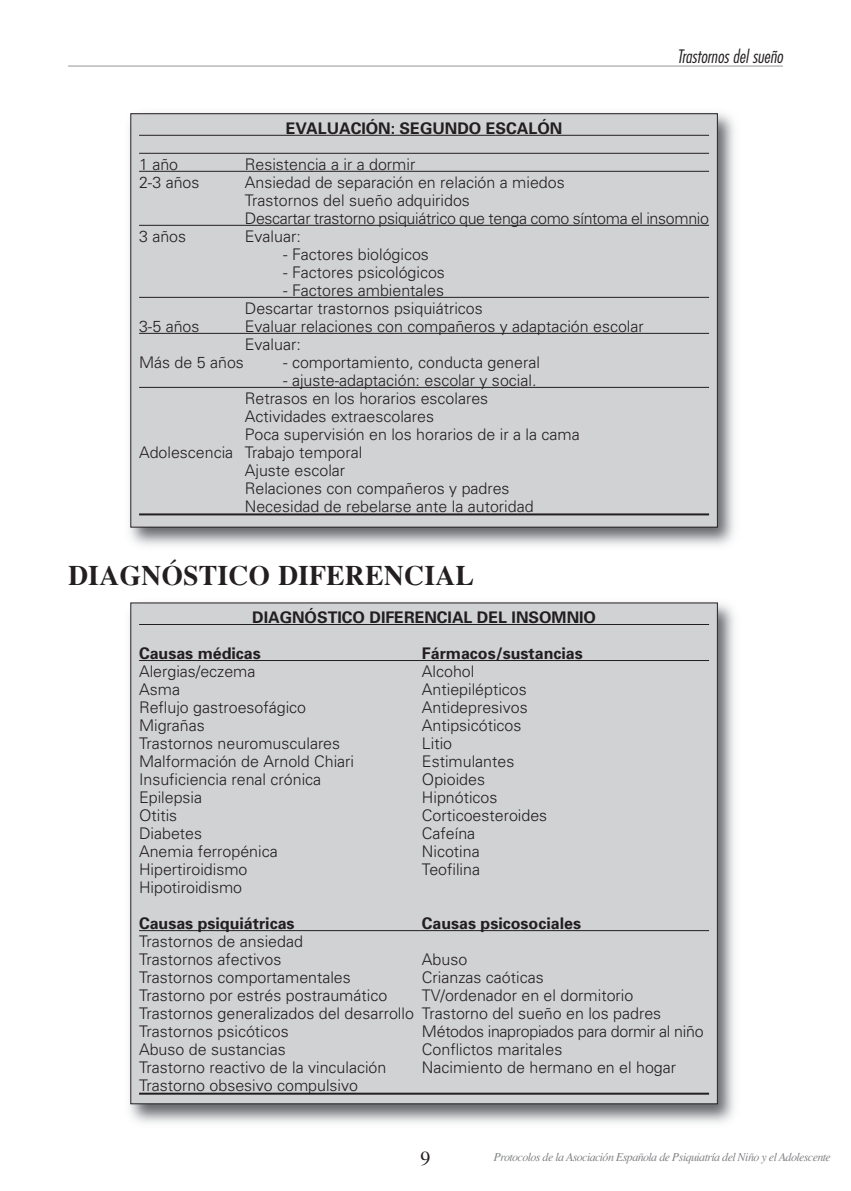
<style>
.page{position:relative;width:851px;height:1191px;background:#fff}
.page>*{position:absolute;margin:0;border:0;box-sizing:border-box;transform-origin:0 0}
.t1{font:700 28px "Times";color:#231f20}
.t2{font:20px "Times";color:#231f20}
.t3{font:italic 300 condensed 18px "Futura";color:#231f20}
.t4{font:300 16px/18px "Univers";color:#231f20}
.t5{font:700 16px "Univers";color:#231f20}
.t6{font:300 16px "Univers";letter-spacing:-.02em;color:#231f20}
.t7{font:italic 12px "Times";letter-spacing:-.05em;color:#808285}
</style>
<div class="page">
<hr style="left:68px;top:66px;width:714px;height:1px;background:#939598">
<img style="left:129px;top:112px;width:605px;height:434px">
<div style="left:131px;top:114px;width:586px;height:413px;background:#d1d2d4"></div>
<hr style="left:139px;top:135px;width:570px;height:1px;background:#231f20">
<hr style="left:139px;top:153px;width:570px;height:1px;background:#231f20">
<hr style="left:139px;top:171px;width:570px;height:1px;background:#231f20">
<hr style="left:139px;top:225px;width:570px;height:1px;background:#231f20">
<hr style="left:139px;top:297px;width:570px;height:1px;background:#231f20">
<hr style="left:139px;top:333px;width:570px;height:1px;background:#231f20">
<hr style="left:139px;top:387px;width:570px;height:1px;background:#231f20">
<hr style="left:139px;top:513px;width:570px;height:2px;background:#231f20">
<img style="left:129px;top:602px;width:605px;height:521px">
<div style="left:131px;top:603px;width:586px;height:500px;background:#d1d2d4"></div>
<hr style="left:139px;top:624px;width:570px;height:1px;background:#231f20">
<hr style="left:139px;top:660px;width:570px;height:1px;background:#231f20">
<hr style="left:139px;top:930px;width:570px;height:1px;background:#231f20">
<hr style="left:139px;top:1092px;width:570px;height:2px;background:#231f20">
<p class="t5" style="left:286px;top:122px;width:278px">EVALUACIÓN: SEGUNDO ESCALÓN</p>
<p class="t3" style="left:677px;top:48px;width:107px">Trastornos del sueño</p>
<p class="t4" style="left:139px;top:156px;width:41px">1 año</p>
<p class="t4" style="left:245px;top:156px;width:172px">Resistencia a ir a dormir</p>
<p class="t4" style="left:139px;top:174px;width:62px">2-3 años</p>
<p class="t4" style="left:245px;top:174px;width:465px">Ansiedad de separación en relación a miedos<br>Trastornos del sueño adquiridos<br>Descartar trastorno psiquiátrico que tenga como síntoma el insomnio</p>
<p class="t4" style="left:139px;top:228px;width:49px">3 años</p>
<p class="t4" style="left:245px;top:228px;width:57px">Evaluar:</p>
<p class="t4" style="left:283px;top:246px;width:147px">- Factores biológicos</p>
<p class="t4" style="left:283px;top:264px;width:163px">- Factores psicológicos</p>
<p class="t4" style="left:245px;top:282px;width:239px;text-align:center">- Factores ambientales<br>Descartar trastornos psiquiátricos</p>
<p class="t4" style="left:139px;top:318px;width:62px">3-5 años</p>
<p class="t4" style="left:245px;top:318px;width:400px">Evaluar relaciones con compañeros y adaptación escolar<br>Evaluar:</p>
<p class="t4" style="left:139px;top:354px;width:106px">Más de 5 años</p>
<p class="t4" style="left:283px;top:354px;width:258px">- comportamiento, conducta general</p>
<p class="t4" style="left:283px;top:372px;width:255px">- ajuste-adaptación: escolar y social.</p>
<p class="t4" style="left:245px;top:390px;width:245px">Retrasos en los horarios escolares</p>
<p class="t4" style="left:245px;top:408px;width:191px">Actividades extraescolares</p>
<p class="t4" style="left:245px;top:426px;width:336px">Poca supervisión en los horarios de ir a la cama</p>
<p class="t4" style="left:139px;top:444px;width:225px">Adolescencia Trabajo temporal</p>
<p class="t4" style="left:245px;top:462px;width:102px">Ajuste escolar</p>
<p class="t4" style="left:245px;top:480px;width:266px">Relaciones con compañeros y padres</p>
<p class="t4" style="left:245px;top:498px;width:290px">Necesidad de rebelarse ante la autoridad</p>
<p class="t1" style="left:68px;top:558px;width:407px">DIAGNÓSTICO DIFERENCIAL</p>
<p class="t5" style="left:252px;top:611px;width:345px">DIAGNÓSTICO DIFERENCIAL DEL INSOMNIO</p>
<p class="t5" style="left:139px;top:647px;width:123px">Causas médicas</p>
<p class="t5" style="left:422px;top:647px;width:162px">Fármacos/sustancias</p>
<p class="t4" style="left:139px;top:663px;width:118px">Alergias/eczema</p>
<p class="t4" style="left:422px;top:663px;width:54px">Alcohol</p>
<p class="t4" style="left:139px;top:681px;width:42px">Asma</p>
<p class="t4" style="left:422px;top:681px;width:106px">Antiepilépticos</p>
<p class="t4" style="left:139px;top:699px;width:168px">Reflujo gastroesofágico</p>
<p class="t4" style="left:422px;top:699px;width:107px">Antidepresivos</p>
<p class="t4" style="left:139px;top:717px;width:67px">Migrañas</p>
<p class="t4" style="left:422px;top:717px;width:101px">Antipsicóticos</p>
<p class="t4" style="left:139px;top:735px;width:202px">Trastornos neuromusculares</p>
<p class="t4" style="left:422px;top:735px;width:32px">Litio</p>
<p class="t4" style="left:139px;top:753px;width:216px">Malformación de Arnold Chiari</p>
<p class="t4" style="left:422px;top:753px;width:94px">Estimulantes</p>
<p class="t4" style="left:139px;top:771px;width:184px">Insuficiencia renal crónica</p>
<p class="t4" style="left:422px;top:771px;width:65px">Opioides</p>
<p class="t4" style="left:139px;top:789px;width:65px">Epilepsia</p>
<p class="t4" style="left:422px;top:789px;width:77px">Hipnóticos</p>
<p class="t4" style="left:139px;top:807px;width:40px">Otitis</p>
<p class="t4" style="left:422px;top:807px;width:127px">Corticoesteroides</p>
<p class="t4" style="left:139px;top:825px;width:65px">Diabetes</p>
<p class="t4" style="left:422px;top:825px;width:55px">Cafeína</p>
<p class="t4" style="left:139px;top:843px;width:140px">Anemia ferropénica</p>
<p class="t4" style="left:422px;top:843px;width:59px">Nicotina</p>
<p class="t4" style="left:139px;top:861px;width:110px">Hipertiroidismo</p>
<p class="t4" style="left:422px;top:861px;width:60px">Teofilina</p>
<p class="t4" style="left:139px;top:879px;width:105px">Hipotiroidismo</p>
<p class="t5" style="left:139px;top:917px;width:157px">Causas psiquiátricas</p>
<p class="t5" style="left:422px;top:917px;width:160px">Causas psicosociales</p>
<p class="t4" style="left:139px;top:933px;width:165px">Trastornos de ansiedad<br>Trastornos afectivos</p>
<p class="t4" style="left:422px;top:951px;width:47px">Abuso</p>
<p class="t4" style="left:139px;top:969px;width:213px">Trastornos comportamentales</p>
<p class="t4" style="left:422px;top:969px;width:123px">Crianzas caóticas</p>
<p class="t4" style="left:139px;top:987px;width:249px">Trastorno por estrés postraumático</p>
<p class="t4" style="left:139px;top:987px;width:523px;text-indent:283px">TV/ordenador en el dormitorio<br>Trastornos generalizados del desarrollo Trastorno del sueño en los padres<br>Trastornos psicóticos</p>
<p class="t6" style="left:422px;top:1025px;width:283px">Métodos inapropiados para dormir al niño</p>
<p class="t4" style="left:139px;top:1041px;width:148px">Abuso de sustancias</p>
<p class="t4" style="left:422px;top:1041px;width:142px">Conflictos maritales</p>
<p class="t4" style="left:139px;top:1059px;width:249px">Trastorno reactivo de la vinculación</p>
<p class="t4" style="left:422px;top:1059px;width:255px">Nacimiento de hermano en el hogar</p>
<p class="t4" style="left:139px;top:1077px;width:220px">Trastorno obsesivo compulsivo</p>
<p class="t2" style="left:420px;top:1146px;width:11px">9</p>
<p class="t7" style="left:493px;top:1150px;width:338px">Protocolos de la Asociación Española de Psiquiatría del Niño y el Adolescente</p>
</div>
